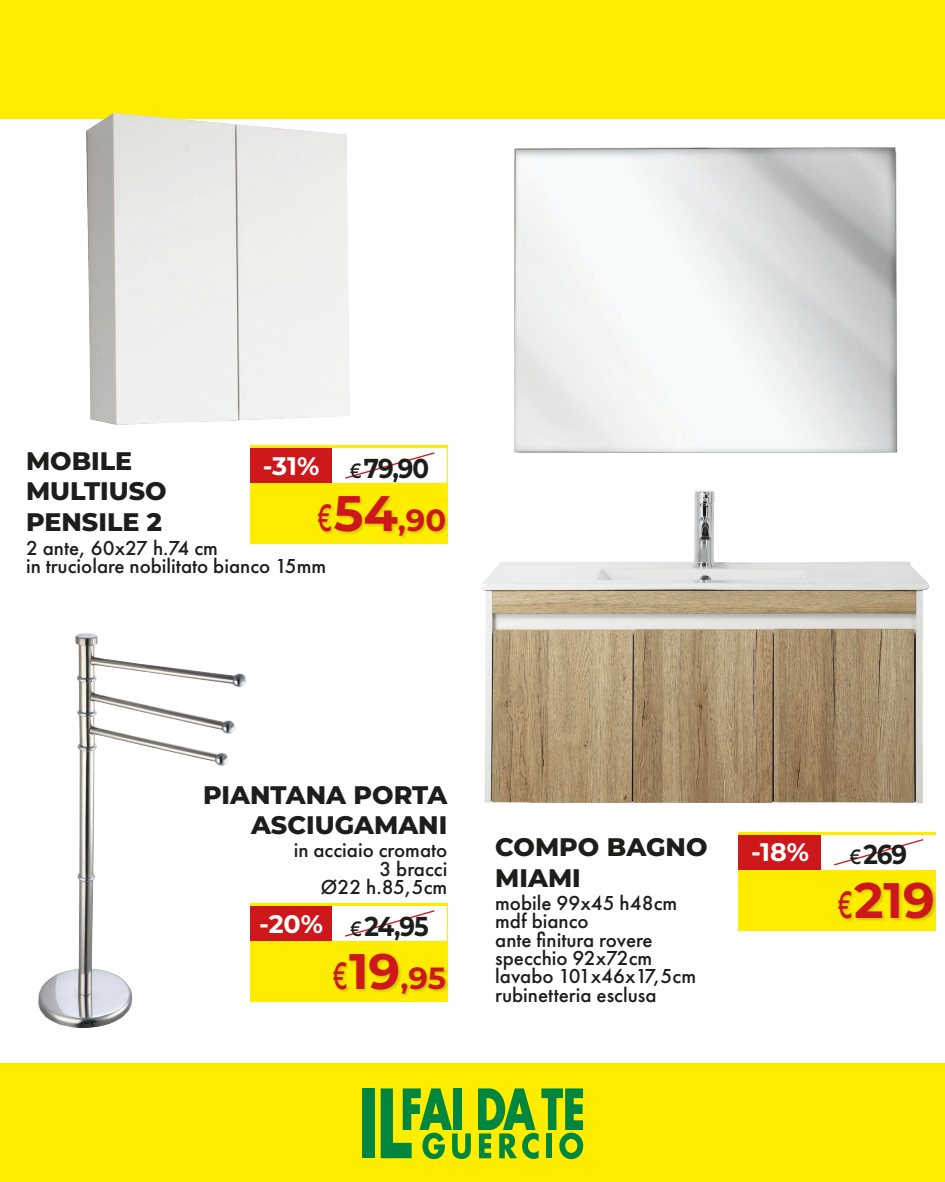
<style>
.page{position:relative;width:945px;height:1182px;background:#fff}
.page>*{position:absolute;margin:0;border:0;box-sizing:border-box;transform-origin:0 0}
.t1{font:700 49.88px "Montserrat";color:#cd171a}
.t2{font:700 30.62px "Montserrat";color:#cd171a}
.t3{font:700 27.3px "Montserrat";letter-spacing:-.04em;color:#1d1d1b;scale:.9 1}
.t4{font:800 25.38px "Montserrat";color:#1d1d1b}
.t5{font:700 25.38px "Montserrat";color:#fff}
.t6{font:500 21px "Futura PT";color:#1d1d1b}
.s1{font-family:"Futura PT";font-weight:500;font-size:21.61px}
.s2{font-family:"Futura PT";font-weight:500;font-size:39.64px}
.s3{font-size:49.88px}
</style>
<div class="page">
<div style="left:0;top:0;width:945px;height:118px;background:#ffed00"></div>
<div style="left:0;top:1063px;width:945px;height:118px;background:#ffed00"></div>
<svg style="left:362px;top:1088px;width:222px;height:72px"></svg>
<img style="left:481px;top:490px;width:448px;height:314px">
<img style="left:514px;top:147px;width:384px;height:306px">
<div style="left:739px;top:831px;width:197px;height:99px;background:#ffed00"></div>
<div style="left:739px;top:835px;width:82px;height:34px;background:#cd171a"></div>
<div style="left:821px;top:835px;width:115px;height:34px;background:#fff"></div>
<div style="left:838px;top:881px;width:100px;height:41px;background:#1d1d1b;opacity:.2"></div>
<svg style="left:834px;top:839px;width:90px;height:27px"></svg>
<img style="left:77px;top:112px;width:284px;height:313px">
<div style="left:250px;top:445px;width:197px;height:98px;background:#ffed00"></div>
<div style="left:250px;top:448px;width:82px;height:35px;background:#cd171a"></div>
<div style="left:332px;top:448px;width:115px;height:35px;background:#fff"></div>
<div style="left:317px;top:495px;width:132px;height:45px;background:#1d1d1b;opacity:.2"></div>
<svg style="left:345px;top:452px;width:90px;height:27px"></svg>
<img style="left:38px;top:633px;width:208px;height:395px">
<div style="left:250px;top:902px;width:197px;height:99px;background:#ffed00"></div>
<div style="left:250px;top:906px;width:82px;height:34px;background:#cd171a"></div>
<div style="left:332px;top:906px;width:115px;height:34px;background:#fff"></div>
<div style="left:333px;top:952px;width:117px;height:46px;background:#1d1d1b;opacity:.2"></div>
<svg style="left:345px;top:910px;width:90px;height:27px"></svg>
<p class="t4" style="left:26px;top:442px;width:108px">MOBILE</p>
<p class="t4" style="left:26px;top:472px;width:142px">MULTIUSO</p>
<p class="t4" style="left:26px;top:503px;width:138px">PENSILE 2</p>
<p class="t6" style="left:26px;top:535px;width:193px">2 ante, 60x27 h.74 cm</p>
<p class="t6" style="left:26px;top:553px;width:302px">in truciolare nobilitato bianco 15mm</p>
<p class="t5" style="left:263px;top:447px;width:58px">-31%</p>
<p class="t3" style="left:350px;top:448px;width:89px"><span class="s1">€</span> 79,90</p>
<p class="t2" style="left:318px;top:498px;width:129px"><span class="s2">€</span> <span class="s3">54</span>,90</p>
<p class="t4" style="left:203px;top:776px;width:246px">PIANTANA PORTA</p>
<p class="t4" style="left:251px;top:806px;width:198px">ASCIUGAMANI</p>
<p class="t6" style="left:294px;top:837px;width:155px">in acciaio cromato</p>
<p class="t6" style="left:379px;top:855px;width:69px">3 bracci</p>
<p class="t6" style="left:321px;top:874px;width:128px">Ø22 h.85,5cm</p>
<p class="t5" style="left:259px;top:905px;width:65px">-20%</p>
<p class="t3" style="left:351px;top:906px;width:88px"><span class="s1">€</span> 24,95</p>
<p class="t2" style="left:333px;top:956px;width:114px"><span class="s2">€</span> <span class="s3">19</span>,95</p>
<p class="t4" style="left:495px;top:828px;width:214px">COMPO BAGNO</p>
<p class="t4" style="left:495px;top:859px;width:87px">MIAMI</p>
<p class="t6" style="left:495px;top:890px;width:183px">mobile 99x45 h48cm</p>
<p class="t6" style="left:495px;top:908px;width:95px">mdf bianco</p>
<p class="t6" style="left:495px;top:926px;width:159px">ante finitura rovere</p>
<p class="t6" style="left:495px;top:945px;width:159px">specchio 92x72cm</p>
<p class="t6" style="left:495px;top:963px;width:202px">lavabo 101x46x17,5cm</p>
<p class="t6" style="left:495px;top:982px;width:163px">rubinetteria esclusa</p>
<p class="t5" style="left:751px;top:834px;width:60px">-18%</p>
<p class="t3" style="left:850px;top:834px;width:65px"><span class="s1">€</span> 269</p>
<p class="t1" style="left:839px;top:864px;width:98px"><span class="s2">€</span> 219</p>
</div>
